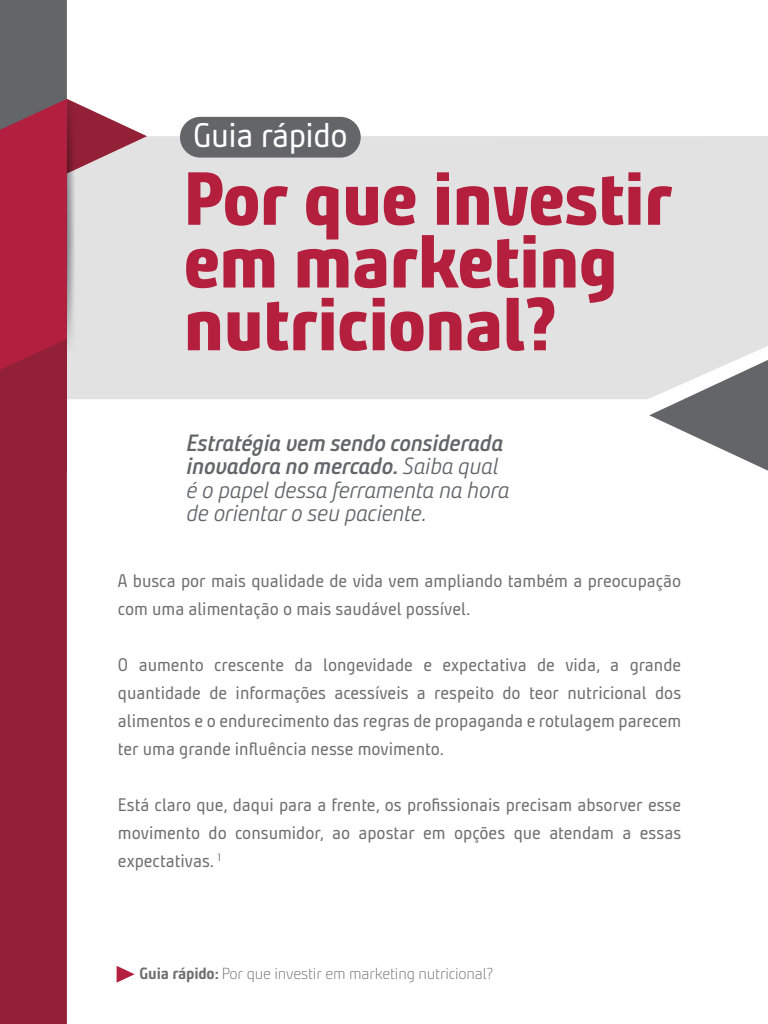
<style>
.page{position:relative;width:768px;height:1024px;background:#fff}
.page>*{position:absolute;margin:0;border:0;box-sizing:border-box;transform-origin:0 0}
.t1{font:800 75.2px/62.8px "Bunday Clean";letter-spacing:-.01em;color:#b41f3e}
.t2{font:34.2px "Bunday Clean";letter-spacing:-.01em;color:#fff}
.t3{font:italic 23.4px/23.4px "Bunday Clean Semi Bold Up";letter-spacing:-.015em;color:#636569}
.t4{font:23.4px/23.4px "Bunday Clean Se Ligh Up It";letter-spacing:-.015em;color:#636569}
.t5{font:18px/28px "Bunday Clean";color:#6e6e6e;text-align:justify}
.t6{font:300 16.3px "Bunday Clean";letter-spacing:-.01em;color:#6e6e6e}
.s1{font-family:"Bunday Clean Se Ligh Up It";font-style:normal}
.s2{font-weight:700}
</style>
<div class="page">
<div style="left:147px;top:136px;width:621px;height:263px;background:#e2e2e2"></div>
<div style="left:180px;top:117px;width:181px;height:41px;background:#636569;border-radius:20px"></div>
<svg style="left:649px;top:360px;width:119px;height:111px"></svg>
<svg style="left:117px;top:966px;width:18px;height:17px"></svg>
<svg style="left:0;top:0;width:147px;height:399px"></svg>
<div style="left:0;top:339px;width:67px;height:685px;background:#922036"></div>
<h2 class="t2" style="left:193px;top:114px;width:156px">Guia rápido</h2>
<h1 class="t1" style="left:184px;top:166px;width:491px">Por que investir em marketing nutricional?</h1>
<p class="t3" style="left:187px;top:431px;width:318px">Estratégia vem sendo considerada inovadora no mercado. <span class="s1">Saiba qual</span></p>
<p class="t4" style="left:187px;top:478px;width:325px">é o papel dessa ferramenta na hora de orientar o seu paciente.</p>
<p class="t5" style="left:118px;top:567px;width:565px">A busca por mais qualidade de vida vem ampliando também a preocupação com uma alimentação o mais saudável possível.</p>
<p class="t5" style="left:118px;top:651px;width:565px">O aumento crescente da longevidade e expectativa de vida, a grande quantidade de informações acessíveis a respeito do teor nutricional dos alimentos e o endurecimento das regras de propaganda e rotulagem parecem ter uma grande influência nesse movimento.</p>
<p class="t5" style="left:118px;top:791px;width:565px">Está claro que, daqui para a frente, os profissionais precisam absorver esse movimento do consumidor, ao apostar em opções que atendam a essas expectativas. <sup>1</sup></p>
<p class="t6" style="left:140px;top:964px;width:355px"><span class="s2">Guia rápido:</span> Por que investir em marketing nutricional?</p>
</div>
